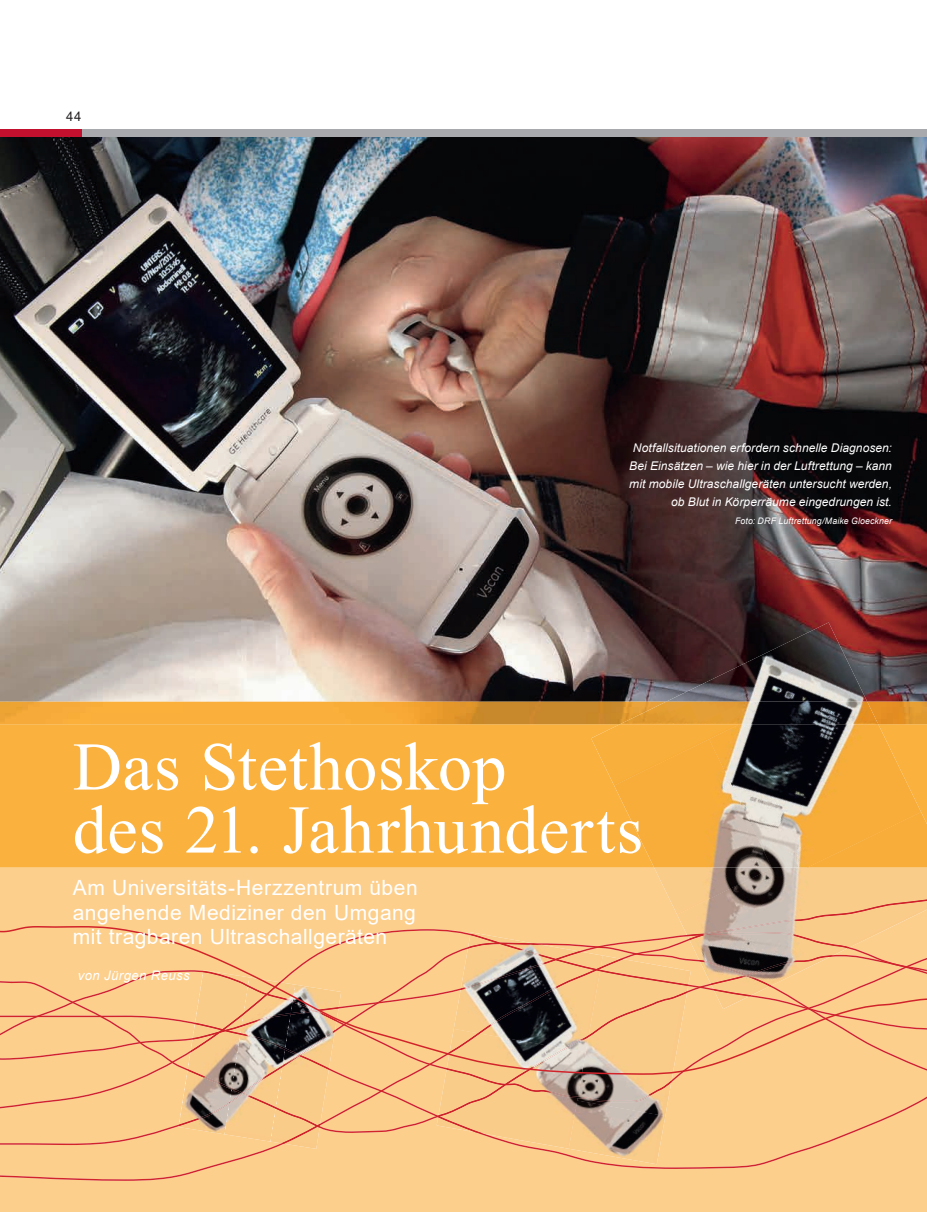
<style>
.page{position:relative;width:927px;height:1212px;background:#fff}
.page>*{position:absolute;margin:0;border:0;box-sizing:border-box;transform-origin:0 0}
.t1{font:68.25px/63px "Times New Roman";letter-spacing:.005em;color:#fff}
.t2{font:21px/24.8px "Arial";letter-spacing:.025em;color:#fff;text-align:justify}
.t3{font:italic 13.2px "Arial";letter-spacing:.035em;color:#fff}
.t4{font:13.2px "Arial";color:#231f20}
.t5{font:italic 12px/18px "Arial";letter-spacing:.005em;color:#fff;text-align:right}
.t6{font:italic 9px "Arial";letter-spacing:.015em;color:#fff}
</style>
<div class="page">
<div style="left:0;top:867px;width:927px;height:345px;background:#fdcf8c"></div>
<img style="left:0;top:137px;width:927px;height:587px">
<div style="left:0;top:724px;width:927px;height:143px;background:#fbb13d"></div>
<div style="left:82px;top:129px;width:845px;height:8px;background:#a8a9ad"></div>
<div style="left:0;top:890px;width:927px;height:291px;background:#fdcf8c"></div>
<div style="left:0;top:1075px;width:927px;height:94px;background:#fdcf8c"></div>
<img style="left:677px;top:867px;width:249px;height:59px">
<img style="left:654px;top:867px;width:120px;height:48px">
<img style="left:666px;top:622px;width:201px;height:80px">
<img style="left:740px;top:724px;width:181px;height:143px">
<div style="left:807px;top:812px;width:120px;height:55px;background:#f8ad3b"></div>
<img style="left:591px;top:724px;width:149px;height:62px">
<img style="left:614px;top:739px;width:158px;height:128px">
<img style="left:620px;top:702px;width:258px;height:22px">
<img style="left:689px;top:899px;width:237px;height:27px">
<img style="left:665px;top:1075px;width:26px;height:41px">
<div style="left:437px;top:1075px;width:132px;height:74px;background:#facc8a"></div>
<img style="left:569px;top:1102px;width:96px;height:62px">
<img style="left:438px;top:1085px;width:67px;height:31px">
<img style="left:447px;top:1075px;width:225px;height:27px">
<img style="left:438px;top:1116px;width:46px;height:18px">
<img style="left:270px;top:1075px;width:71px;height:74px">
<img style="left:224px;top:1128px;width:57px;height:13px">
<img style="left:179px;top:1075px;width:70px;height:59px">
<img style="left:188px;top:1075px;width:132px;height:53px">
<img style="left:229px;top:1075px;width:54px;height:29px">
<img style="left:179px;top:1102px;width:51px;height:24px">
<img style="left:281px;top:1123px;width:39px;height:21px">
<svg style="left:0;top:926px;width:926px;height:149px;background:#e6b782"></svg>
<hr style="left:926px;top:831px;width:1px;height:330px;background:#fff">
<img style="left:847px;top:137px;width:80px;height:91px">
<div style="left:0;top:129px;width:82px;height:8px;background:#c3102e"></div>
<p class="t4" style="left:66px;top:107px;width:17px">44</p>
<p class="t5" style="left:629px;top:439px;width:264px">Notfallsituationen erfordern schnelle Diagnosen:<br>Bei Einsätzen – wie hier in der Luftrettung – kann mit mobile Ultraschallgeräten untersucht werden, ob Blut in Körperräume eingedrungen ist.</p>
<p class="t6" style="left:735px;top:515px;width:158px">Foto: DRF Luftrettung/Maike Gloeckner</p>
<h1 class="t1" style="left:73px;top:733px;width:572px">Das Stethoskop<br>des 21. Jahrhunderts</h1>
<h2 class="t2" style="left:73px;top:875px;width:346px">Am Universitäts-Herzzentrum üben angehende Mediziner den Umgang mit tragbaren Ultraschallgeräten</h2>
<p class="t3" style="left:78px;top:966px;width:113px">von Jürgen Reuss</p>
</div>
